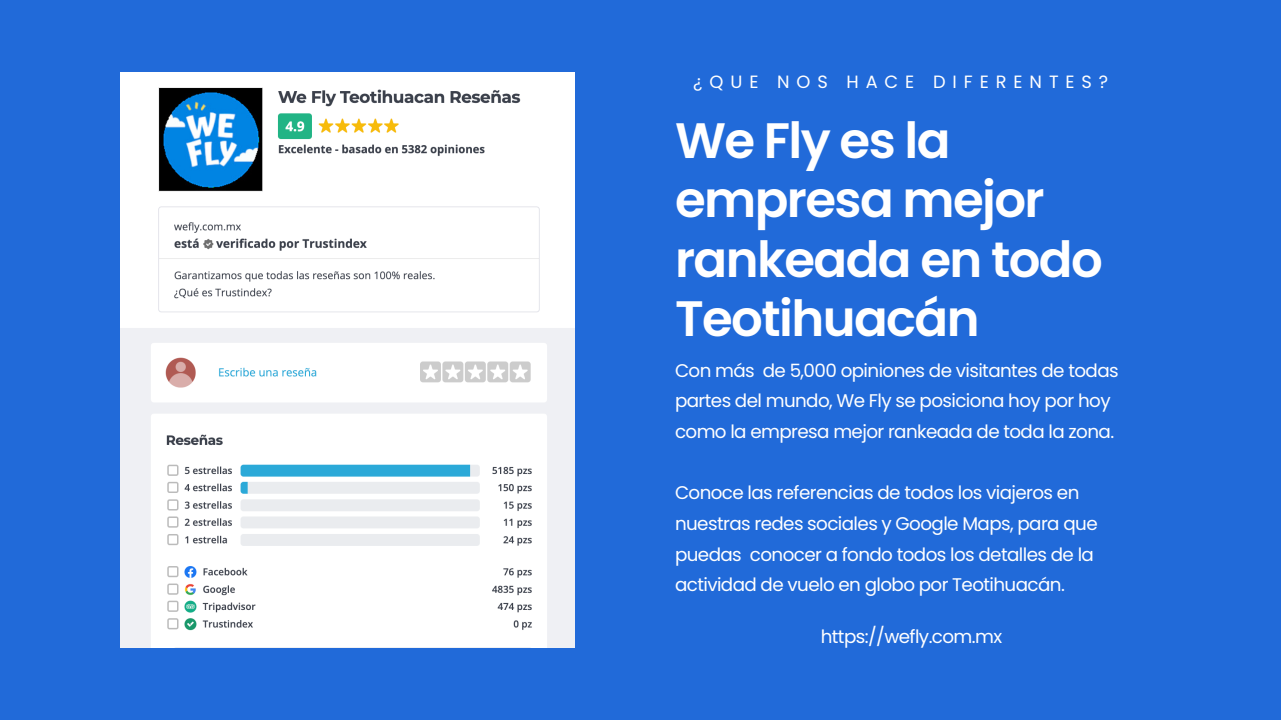
<style>
.page{position:relative;width:1281px;height:720px;background:#216ad9}
.page>*{position:absolute;margin:0;border:0;box-sizing:border-box;transform-origin:0 0}
.t1{font:600 49.75px/59.4px "Poppins";letter-spacing:-.03em;color:#fff}
.t2{font:18.38px/30.6px "Poppins";letter-spacing:-.03em;color:#fff}
.t3{font:17.75px "Poppins";letter-spacing:.39em;color:#fff}
</style>
<div class="page">
<img style="left:121px;top:72px;width:453px;height:576px">
<h1 class="t3" style="left:693px;top:69px;width:416px">¿QUE NOS HACE DIFERENTES?</h1>
<h2 class="t1" style="left:675px;top:111px;width:429px">We Fly es la empresa mejor rankeada en todo<br>Teotihuacán</h2>
<p class="t2" style="left:675px;top:355px;width:445px">Con más de 5,000 opiniones de visitantes de todas partes del mundo, We Fly se posiciona hoy por hoy como la empresa mejor rankeada de toda la zona.</p>
<p class="t2" style="left:675px;top:478px;width:424px">Conoce las referencias de todos los viajeros en nuestras redes sociales y Google Maps, para que puedas conocer a fondo todos los detalles de la actividad de vuelo en globo por Teotihuacán.</p>
<p class="t2" style="left:821px;top:622px;width:183px">https://wefly.com.mx</p>
</div>
